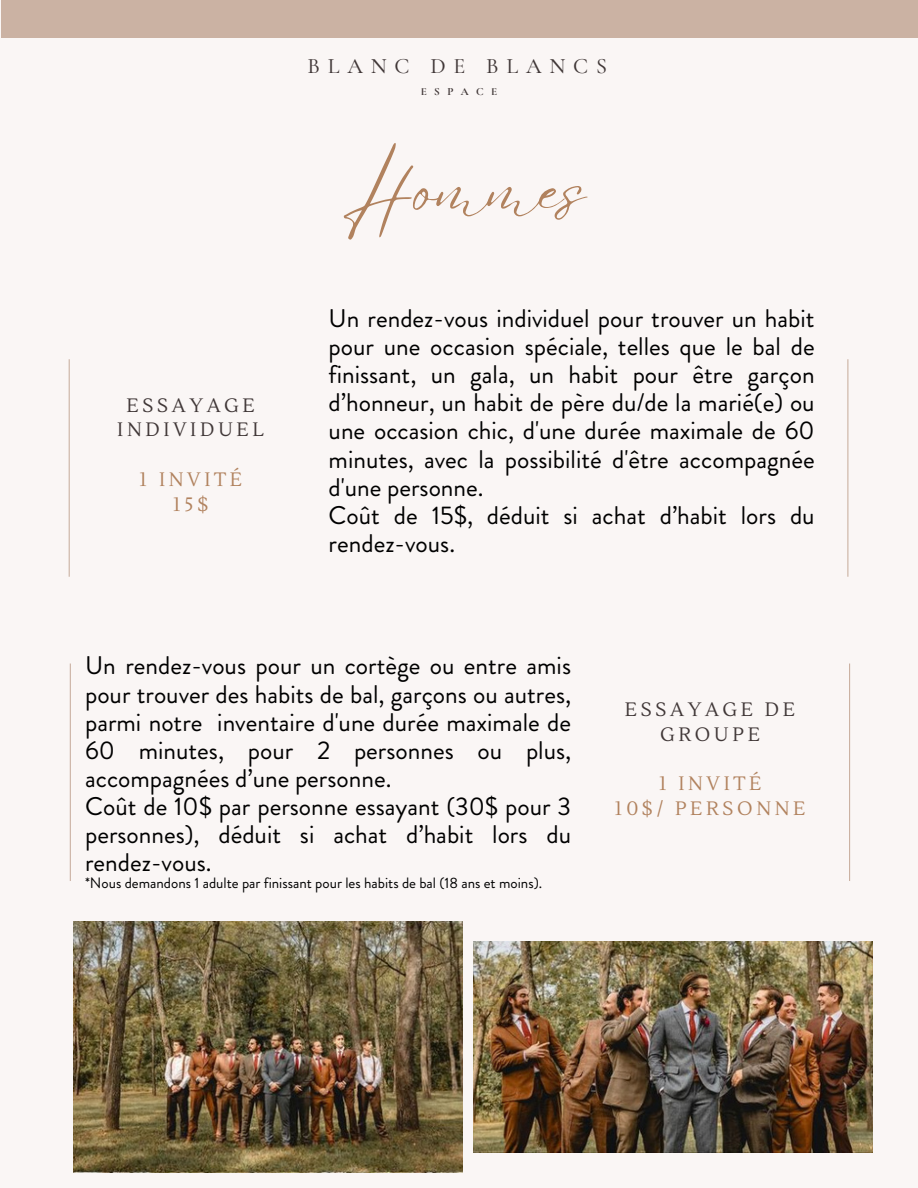
<style>
.page{position:relative;width:918px;height:1188px;background:#faf6f5}
.page>*{position:absolute;margin:0;border:0;box-sizing:border-box;transform-origin:0 0}
.t1{font:70.5px "Eyesome Script";color:#b1825e}
.t2{font:25.5px/28.2px "Brandon Grotesque";color:#000}
.t3{font:500 22.05px "Cormorant Garamond";letter-spacing:.355em;color:#403737}
.t4{font:19.35px/24.8px "Lustria";letter-spacing:.185em;color:#403737;text-align:center}
.t5{font:19.35px/24.8px "Lustria";letter-spacing:.185em;color:#b1825e;text-align:center}
.t6{font:15px "Brandon Grotesque";color:#000}
.t7{font:700 10.95px "Cormorant Garamond";letter-spacing:.675em;color:#403737}
</style>
<div class="page">
<div style="left:1px;top:0;width:917px;height:38px;background:#cbb2a3"></div>
<hr style="left:69px;top:359px;width:1px;height:218px;background:#cbb2a3">
<hr style="left:847px;top:359px;width:1px;height:218px;background:#cbb2a3">
<hr style="left:849px;top:664px;width:1px;height:217px;background:#cbb2a3">
<hr style="left:70px;top:664px;width:1px;height:217px;background:#cbb2a3">
<img style="left:73px;top:922px;width:389px;height:251px">
<img style="left:473px;top:942px;width:400px;height:211px">
<h4 class="t3" style="left:308px;top:53px;width:301px">BLANC DE BLANCS</h4>
<h2 class="t7" style="left:421px;top:84px;width:78px">ESPACE</h2>
<h1 class="t4" style="left:117px;top:393px;width:148px">ESSAYAGE<br>INDIVIDUEL</h1>
<h2 class="t5" style="left:139px;top:468px;width:104px">1 INVITÉ<br>15$</h2>
<h4 class="t1" style="left:340px;top:144px;width:247px">Hommes</h4>
<h4 class="t2" style="left:329px;top:304px;width:488px">Un rendez-vous individuel pour trouver un habit pour une occasion spéciale, telles que le bal de finissant, un gala, un habit pour être garçon d’honneur, un habit de père du/de la marié(e) ou une occasion chic, d'une durée maximale de 60 minutes, avec la possibilité d'être accompagnée d'une personne.<br>Coût de 15$, déduit si achat d’habit lors du rendez-vous.</h4>
<h4 class="t2" style="left:85px;top:652px;width:488px">Un rendez-vous pour un cortège ou entre amis pour trouver des habits de bal, garçons ou autres, parmi notre inventaire d'une durée maximale de 60 minutes, pour 2 personnes ou plus, accompagnées d’une personne.<br>Coût de 10$ par personne essayant (30$ pour 3 personnes), déduit si achat d’habit lors du rendez-vous.</h4>
<h4 class="t6" style="left:85px;top:872px;width:459px">*Nous demandons 1 adulte par finissant pour les habits de bal (18 ans et moins).</h4>
<p class="t4" style="left:625px;top:698px;width:172px">ESSAYAGE DE<br>GROUPE</p>
<p class="t5" style="left:615px;top:772px;width:192px">1 INVITÉ<br>10$/ PERSONNE</p>
</div>
